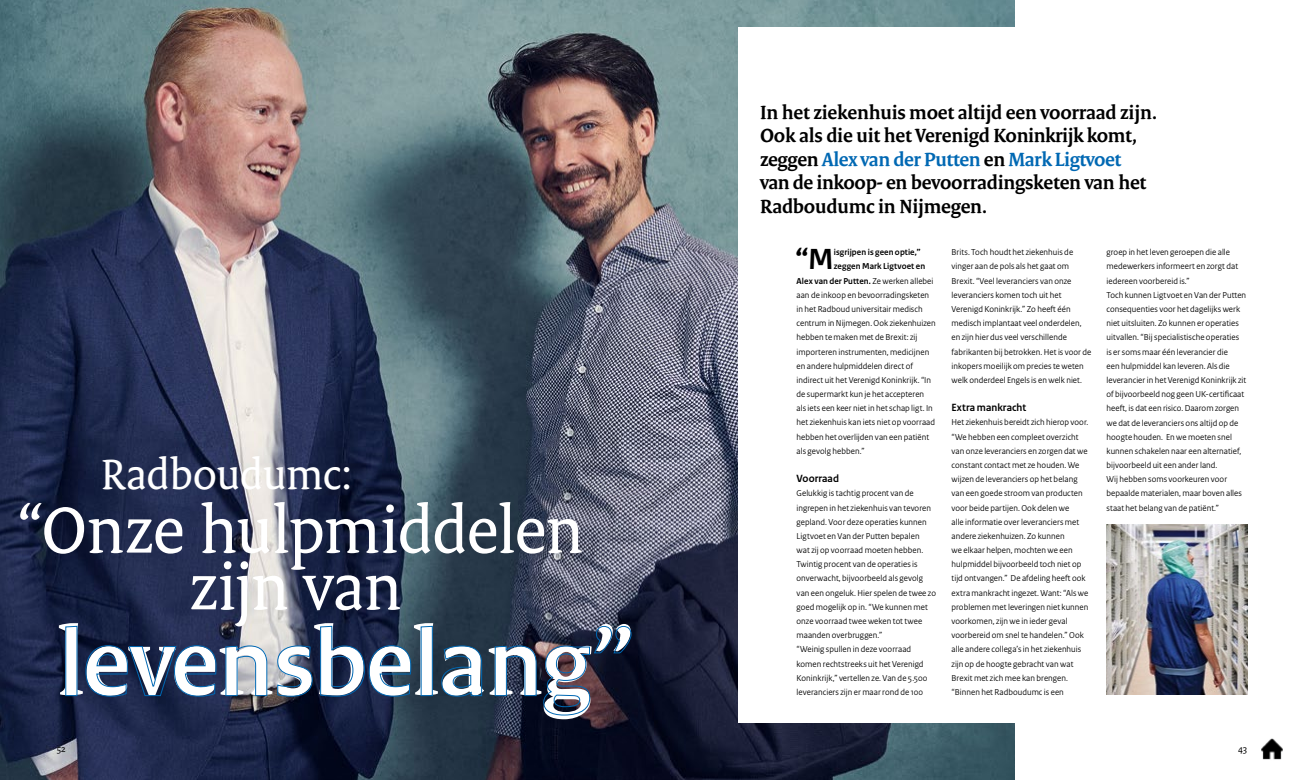
<style>
.page{position:relative;width:1304px;height:780px;background:#fff}
.page>*{position:absolute;margin:0;border:0;box-sizing:border-box;transform-origin:0 0}
.t1{font:700 99.1px "Rijksoverheid Serif";letter-spacing:-.015em;color:#fff}
.t2{font:70.3px "Rijksoverheid Serif";letter-spacing:-.02em;color:#fff}
.t3{font:45.7px "Rijksoverheid Serif";letter-spacing:-.01em;color:#fff}
.t4{font:700 30.6px "Rijksoverheid Sans Heading";color:#000}
.t5{font:700 20.5px/23.5px "Rijksoverheid Serif";letter-spacing:-.01em;color:#000}
.t6{font:700 11px "Rijksoverheid Sans Heading";letter-spacing:.005em;color:#000}
.t7{font:10px "Rijksoverheid Serif";color:#000}
.t8{font:9px/14.2px "Rijksoverheid Sans Heading";letter-spacing:.01em;color:#000}
.t9{font:700 9px "Rijksoverheid Sans Heading";letter-spacing:.01em;color:#000}
.s1{color:#0068b3}
.s2{font-weight:400}
</style>
<div class="page">
<img style="left:0;top:0;width:1015px;height:780px">
<div style="left:738px;top:27px;width:566px;height:696px;background:#fff"></div>
<img style="left:1106px;top:524px;width:141px;height:170px">
<svg style="left:65px;top:625px;width:13px;height:71px"></svg>
<svg style="left:85px;top:644px;width:132px;height:53px;background:#182c53"></svg>
<svg style="left:225px;top:645px;width:43px;height:51px;background:#8694a6"></svg>
<svg style="left:277px;top:645px;width:36px;height:52px;background:#58657a"></svg>
<svg style="left:320px;top:625px;width:92px;height:72px;background:#1b2f51"></svg>
<svg style="left:420px;top:625px;width:13px;height:71px"></svg>
<svg style="left:441px;top:645px;width:41px;height:52px;background:#1e3951"></svg>
<svg style="left:494px;top:645px;width:43px;height:51px;background:#1c2f4a"></svg>
<svg style="left:543px;top:625px;width:89px;height:90px;background:#2e2b3e"></svg>
<img style="left:1261px;top:738px;width:22px;height:22px">
<h3 class="t3" style="left:101px;top:446px;width:254px">Radboudumc:</h3>
<h2 class="t2" style="left:17px;top:488px;width:568px">“Onze hulpmiddelen</h2>
<h2 class="t2" style="left:190px;top:544px;width:214px">zijn van</h2>
<h1 class="t1" style="left:57px;top:602px;width:580px">levensbelang”</h1>
<p class="t7" style="left:57px;top:742px;width:10px">52</p>
<h3 class="t5" style="left:760px;top:100px;width:399px">In het ziekenhuis moet altijd een voorraad zijn.<br>Ook als die uit het Verenigd Koninkrijk komt, zeggen <span class="s1">Alex van der Putten</span> en <span class="s1">Mark Ligtvoet<br></span>van de inkoop- en bevoorradingsketen van het Radboudumc in Nijmegen.</h3>
<h3 class="t4" style="left:795px;top:242px;width:40px">“M</h3>
<p class="t9" style="left:834px;top:247px;width:88px">isgrijpen is geen optie,”</p>
<p class="t8" style="left:951px;top:245px;width:141px">Brits. Toch houdt het ziekenhuis de vinger aan de pols als het gaat om Brexit. “Veel leveranciers van onze leveranciers komen toch uit het Verenigd Koninkrijk.” Zo heeft één medisch implantaat veel onderdelen, en zijn hier dus veel verschillende fabrikanten bij betrokken. Het is voor de inkopers moeilijk om precies te weten welk onderdeel Engels is en welk niet.</p>
<p class="t6" style="left:951px;top:401px;width:76px">Extra mankracht</p>
<p class="t8" style="left:951px;top:415px;width:138px">Het ziekenhuis bereidt zich hierop voor. “We hebben een compleet overzicht van onze leveranciers en zorgen dat we constant contact met ze houden. We wijzen de leveranciers op het belang van een goede stroom van producten voor beide partijen. Ook delen we<br>alle informatie over leveranciers met andere ziekenhuizen. Zo kunnen<br>we elkaar helpen, mochten we een hulpmiddel bijvoorbeeld toch niet op tijd ontvangen.” De afdeling heeft ook extra mankracht ingezet. Want: “Als we problemen met leveringen niet kunnen voorkomen, zijn we in ieder geval voorbereid om snel te handelen.” Ook alle andere collega’s in het ziekenhuis zijn op de hoogte gebracht van wat Brexit met zich mee kan brengen. “Binnen het Radboudumc is een</p>
<p class="t8" style="left:1106px;top:245px;width:141px">groep in het leven geroepen die alle medewerkers informeert en zorgt dat iedereen voorbereid is.”<br>Toch kunnen Ligtvoet en Van der Putten consequenties voor het dagelijks werk niet uitsluiten. Zo kunnen er operaties uitvallen. “Bij specialistische operaties is er soms maar één leverancier die<br>een hulpmiddel kan leveren. Als die leverancier in het Verenigd Koninkrijk zit of bijvoorbeeld nog geen UK-certificaat heeft, is dat een risico. Daarom zorgen we dat de leveranciers ons altijd op de hoogte houden. En we moeten snel kunnen schakelen naar een alternatief, bijvoorbeeld uit een ander land.<br>Wij hebben soms voorkeuren voor bepaalde materialen, maar boven alles staat het belang van de patiënt.”</p>
<p class="t9" style="left:834px;top:261px;width:93px">zeggen Mark Ligtvoet en</p>
<p class="t9" style="left:797px;top:275px;width:138px">Alex van der Putten. <span class="s2">Ze werken allebei</span></p>
<p class="t8" style="left:797px;top:288px;width:134px">aan de inkoop en bevoorradingsketen</p>
<p class="t8" style="left:797px;top:302px;width:128px">in het Radboud universitair medisch</p>
<p class="t8" style="left:797px;top:316px;width:141px">centrum in Nijmegen. Ook ziekenhuizen</p>
<p class="t8" style="left:797px;top:330px;width:122px">hebben te maken met de Brexit: zij</p>
<p class="t8" style="left:797px;top:344px;width:134px">importeren instrumenten, medicijnen</p>
<p class="t8" style="left:797px;top:359px;width:118px">en andere hulpmiddelen direct of</p>
<p class="t8" style="left:797px;top:373px;width:136px">indirect uit het Verenigd Koninkrijk. “In</p>
<p class="t8" style="left:797px;top:387px;width:129px">de supermarkt kun je het accepteren</p>
<p class="t8" style="left:797px;top:401px;width:138px">als iets een keer niet in het schap ligt. In</p>
<p class="t8" style="left:797px;top:415px;width:140px">het ziekenhuis kan iets niet op voorraad</p>
<p class="t8" style="left:797px;top:429px;width:134px">hebben het overlijden van een patiënt</p>
<p class="t8" style="left:797px;top:444px;width:69px">als gevolg hebben.”</p>
<p class="t6" style="left:797px;top:472px;width:44px">Voorraad</p>
<p class="t8" style="left:797px;top:486px;width:141px">Gelukkig is tachtig procent van de ingrepen in het ziekenhuis van tevoren gepland. Voor deze operaties kunnen Ligtvoet en Van der Putten bepalen<br>wat zij op voorraad moeten hebben.<br>Twintig procent van de operaties is onverwacht, bijvoorbeeld als gevolg van een ongeluk. Hier spelen de twee zo goed mogelijk op in. “We kunnen met onze voorraad twee weken tot twee maanden overbruggen.”<br>“Weinig spullen in deze voorraad komen rechtstreeks uit het Verenigd Koninkrijk,” vertellen ze. Van de 5.500 leveranciers zijn er maar rond de 100</p>
<p class="t7" style="left:1238px;top:742px;width:11px">43</p>
</div>
